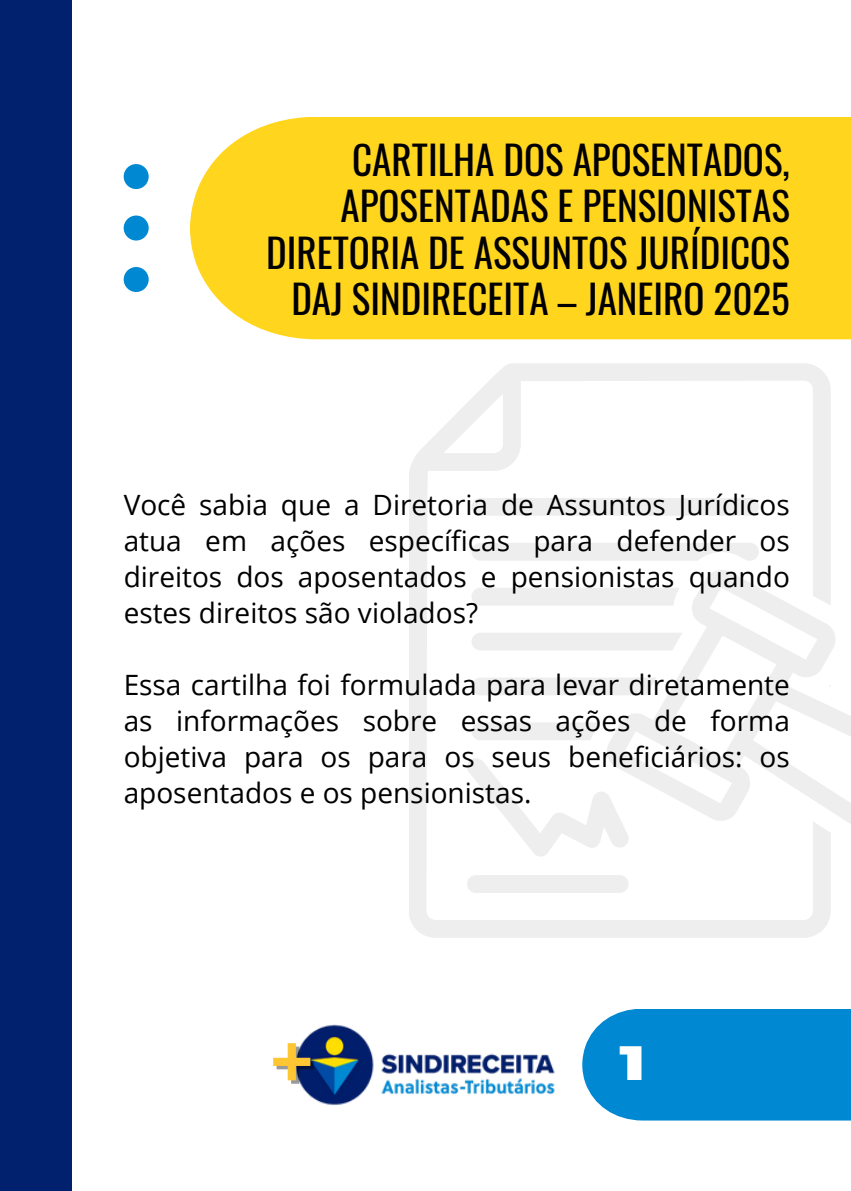
<style>
.page{position:relative;width:851px;height:1191px;background:#fff}
.page>*{position:absolute;margin:0;border:0;box-sizing:border-box;transform-origin:0 0}
.t1{font:700 76.6px "Open Sans";color:rgb(0 0 0/.4)}
.t2{font:700 48px "Horizon";color:#fff}
.t3{font:39.2px/46.4px "Oswald";color:#000;text-align:right}
.t4{font:28px/36px "Open Sans";color:#000;text-align:justify}
</style>
<div class="page">
<div style="left:0;top:0;width:72px;height:1191px;background:#01216e"></div>
<div style="left:190px;top:117px;width:660px;height:222px;background:#ffd51e"></div>
<div style="left:124px;top:164px;width:25px;height:25px;background:#0089d2;border-radius:50%"></div>
<div style="left:124px;top:216px;width:25px;height:25px;background:#0089d2;border-radius:50%"></div>
<div style="left:124px;top:267px;width:25px;height:25px;background:#0089d2;border-radius:50%"></div>
<svg style="left:409px;top:363px;width:421px;height:575px"></svg>
<svg style="left:604px;top:567px;width:246px;height:336px"></svg>
<div style="left:467px;top:875px;width:161px;height:18px;background:#eee;border-radius:9px"></div>
<svg style="left:465px;top:757px;width:165px;height:100px"></svg>
<img style="left:295px;top:1024px;width:260px;height:81px">
<div style="left:582px;top:1009px;width:268px;height:112px;background:#0089d2"></div>
<p class="t3" style="left:266px;top:135px;width:525px">CARTILHA DOS APOSENTADOS,<br>APOSENTADAS E PENSIONISTAS<br>DIRETORIA DE ASSUNTOS JURÍDICOS<br>DAJ SINDIRECEITA – JANEIRO 2025</p>
<h1 class="t4" style="left:124px;top:486px;width:667px">Você sabia que a Diretoria de Assuntos Jurídicos atua em ações específicas para defender os direitos dos aposentados e pensionistas quando estes direitos são violados?</h1>
<p class="t4" style="left:124px;top:666px;width:667px">Essa cartilha foi formulada para levar diretamente as informações sobre essas ações de forma objetiva para os para os seus beneficiários: os aposentados e os pensionistas.</p>
<h1 class="t1" style="left:273px;top:1010px;width:45px">+</h1>
<p class="t2" style="left:618px;top:1039px;width:28px">1</p>
</div>
